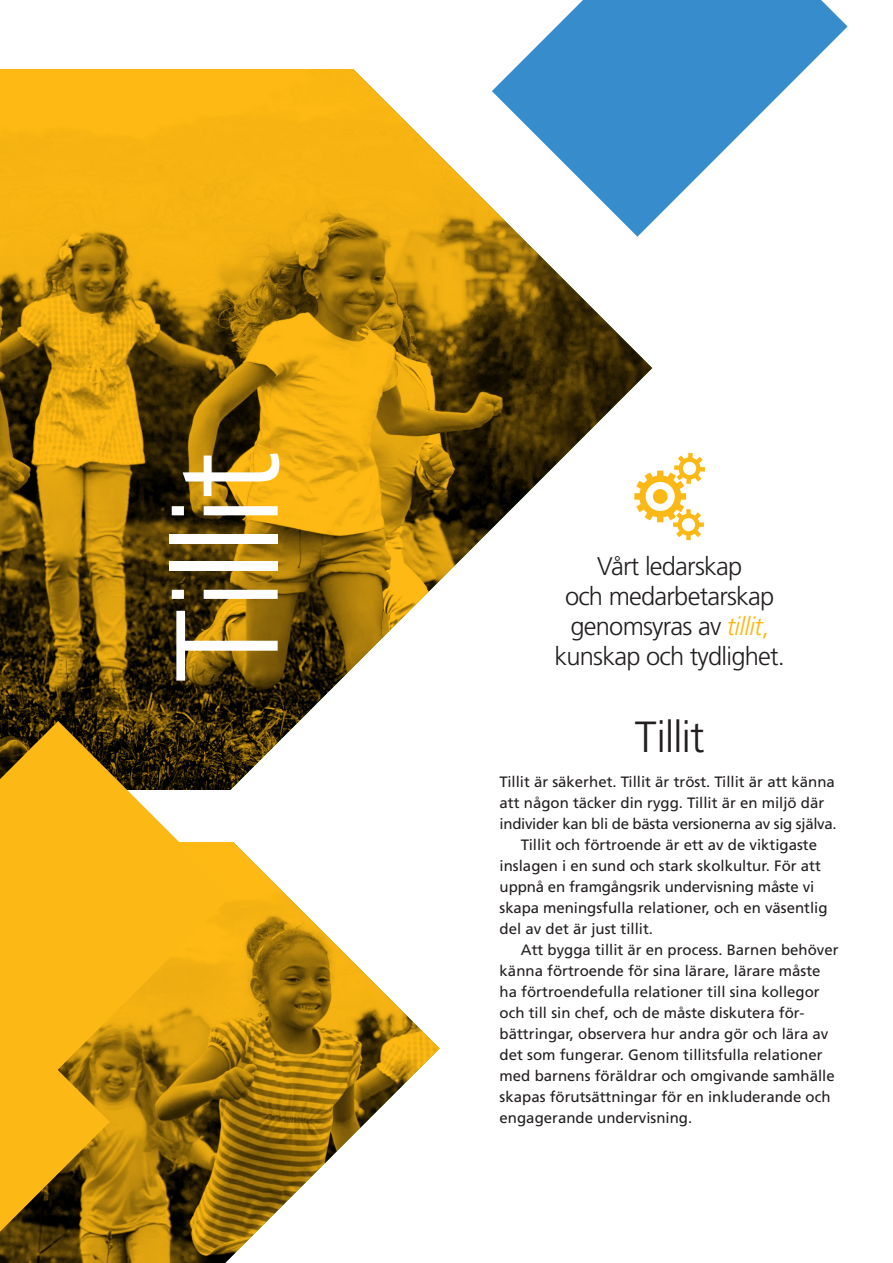
<style>
.page{position:relative;width:893px;height:1263px;background:#fff}
.page>*{position:absolute;margin:0;border:0;box-sizing:border-box;transform-origin:0 0}
.t1{font:300 145.05px "Frutiger LT Std";letter-spacing:-.03em;color:#fff}
.t2{font:300 43.65px "Frutiger LT Std";letter-spacing:-.03em;color:#231f20}
.t3{font:300 25.5px/30px "Frutiger LT Std";letter-spacing:-.03em;color:#231f20;text-align:center}
.t4{font:15px/21px "Frutiger LT Std";color:#231f20}
.s1{font-style:italic;color:#fcb814}
.s2{color:#fcb814}
</style>
<div class="page">
<img style="left:0;top:950px;width:440px;height:313px">
<svg style="left:232px;top:842px;width:109px;height:108px"></svg>
<img style="left:0;top:69px;width:652px;height:720px">
<svg style="left:0;top:1127px;width:110px;height:105px;background:#ac7d0d"></svg>
<svg style="left:492px;top:0;width:356px;height:237px;fill:#378ccb"></svg>
<svg style="left:634px;top:453px;width:71px;height:87px"></svg>
<svg style="left:0;top:721px;width:232px;height:406px;background:#d39d1a"></svg>
<p class="t1" style="left:145px;top:682px;width:233px;rotate:-90deg">Tillit</p>
<p class="t3" style="left:554px;top:551px;width:232px">Vårt ledarskap<br>och medarbetarskap genomsyras av <span class="s1">tillit</span><span class="s2">, </span>kunskap och tydlighet.</p>
<p class="t2" style="left:635px;top:712px;width:71px">Tillit</p>
<p class="t4" style="left:500px;top:771px;width:339px">Tillit är säkerhet. Tillit är tröst. Tillit är att känna att någon täcker din rygg. Tillit är en miljö där individer kan bli de bästa versionerna av sig själva.</p>
<p class="t4" style="left:500px;top:834px;width:329px;text-indent:21px">Tillit och förtroende är ett av de viktigaste inslagen i en sund och stark skolkultur. För att uppnå en framgångsrik undervisning måste vi skapa meningsfulla relationer, och en väsentlig del av det är just tillit.</p>
<p class="t4" style="left:500px;top:939px;width:340px;text-indent:21px">Att bygga tillit är en process. Barnen behöver känna förtroende för sina lärare, lärare måste ha förtroendefulla relationer till sina kollegor och till sin chef, och de måste diskutera för&shy;bättringar, observera hur andra gör och lära av det som fungerar. Genom tillitsfulla relationer med barnens föräldrar och omgivande samhälle skapas förutsättningar för en inkluderande och engagerande undervisning.</p>
</div>
